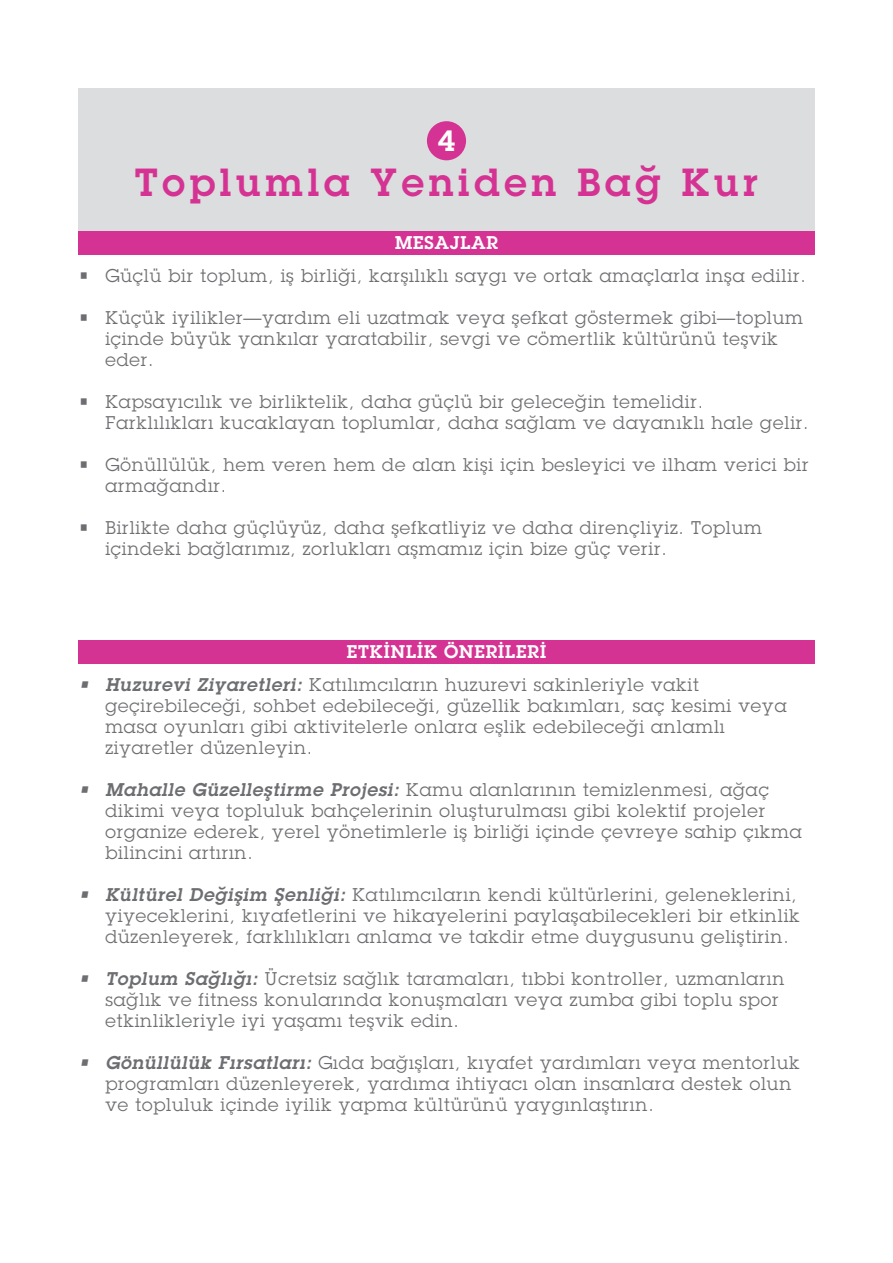
<style>
.page{position:relative;width:893px;height:1263px;background:#fff}
.page>*{position:absolute;margin:0;border:0;box-sizing:border-box;transform-origin:0 0}
.t1{font:700 38.4px "Lubalin Graph";letter-spacing:.125em;color:#d53393}
.t2{font:700 28.8px "Lubalin Graph";color:#fff}
.t3{font:18px/21px "Lubalin Graph";letter-spacing:.05em;color:#6d6e71}
.t4{font:700 18px "Lubalin Graph";letter-spacing:.05em;color:#fff}
.s1{font-weight:700;font-style:italic}
</style>
<div class="page">
<div style="left:78px;top:89px;width:737px;height:142px;background:#dcddde"></div>
<div style="left:78px;top:231px;width:737px;height:24px;background:#d53393"></div>
<div style="left:427px;top:121px;width:39px;height:39px;background:#d53393;border-radius:50%"></div>
<div style="left:78px;top:640px;width:737px;height:23px;background:#d53393"></div>
<h2 class="t2" style="left:438px;top:122px;width:18px">4</h2>
<h1 class="t1" style="left:135px;top:157px;width:625px">Toplumla Yeniden Bağ Kur</h1>
<p class="t4" style="left:395px;top:231px;width:104px">MESAJLAR</p>
<p class="t3" style="left:78px;top:265px;width:729px">• Güçlü bir toplum, iş birliği, karşılıklı saygı ve ortak amaçlarla inşa edilir.</p>
<p class="t3" style="left:105px;top:307px;width:699px;text-indent:-27px">• Küçük iyilikler—yardım eli uzatmak veya şefkat göstermek gibi—toplum içinde büyük yankılar yaratabilir, sevgi ve cömertlik kültürünü teşvik eder.</p>
<p class="t3" style="left:105px;top:391px;width:705px;text-indent:-27px">• Kapsayıcılık ve birliktelik, daha güçlü bir geleceğin temelidir.<br>Farklılıkları kucaklayan toplumlar, daha sağlam ve dayanıklı hale gelir.</p>
<p class="t3" style="left:105px;top:454px;width:705px;text-indent:-27px">• Gönüllülük, hem veren hem de alan kişi için besleyici ve ilham verici bir armağandır.</p>
<p class="t3" style="left:105px;top:517px;width:658px;text-indent:-27px">• Birlikte daha güçlüyüz, daha şefkatliyiz ve daha dirençliyiz. Toplum içindeki bağlarımız, zorlukları aşmamız için bize güç verir.</p>
<p class="t4" style="left:347px;top:640px;width:201px">ETKİNLİK ÖNERİLERİ</p>
<p class="t3" style="left:105px;top:673px;width:683px;text-indent:-27px"><span class="s1">• Huzurevi Ziyaretleri:</span> Katılımcıların huzurevi sakinleriyle vakit geçirebileceği, sohbet edebileceği, güzellik bakımları, saç kesimi veya masa oyunları gibi aktivitelerle onlara eşlik edebileceği anlamlı ziyaretler düzenleyin.</p>
<p class="t3" style="left:105px;top:778px;width:698px;text-indent:-27px"><span class="s1">• Mahalle Güzelleştirme Projesi:</span> Kamu alanlarının temizlenmesi, ağaç dikimi veya topluluk bahçelerinin oluşturulması gibi kolektif projeler organize ederek, yerel yönetimlerle iş birliği içinde çevreye sahip çıkma bilincini artırın.</p>
<p class="t3" style="left:105px;top:883px;width:696px;text-indent:-27px"><span class="s1">• Kültürel Değişim Şenliği:</span> Katılımcıların kendi kültürlerini, geleneklerini, yiyeceklerini, kıyafetlerini ve hikayelerini paylaşabilecekleri bir etkinlik düzenleyerek, farklılıkları anlama ve takdir etme duygusunu geliştirin.</p>
<p class="t3" style="left:105px;top:967px;width:680px;text-indent:-27px"><span class="s1">• Toplum Sağlığı:</span> Ücretsiz sağlık taramaları, tıbbi kontroller, uzmanların sağlık ve fitness konularında konuşmaları veya zumba gibi toplu spor etkinlikleriyle iyi yaşamı teşvik edin.</p>
<p class="t3" style="left:105px;top:1051px;width:696px;text-indent:-27px"><span class="s1">• Gönüllülük Fırsatları:</span> Gıda bağışları, kıyafet yardımları veya mentorluk programları düzenleyerek, yardıma ihtiyacı olan insanlara destek olun ve topluluk içinde iyilik yapma kültürünü yaygınlaştırın.</p>
</div>
